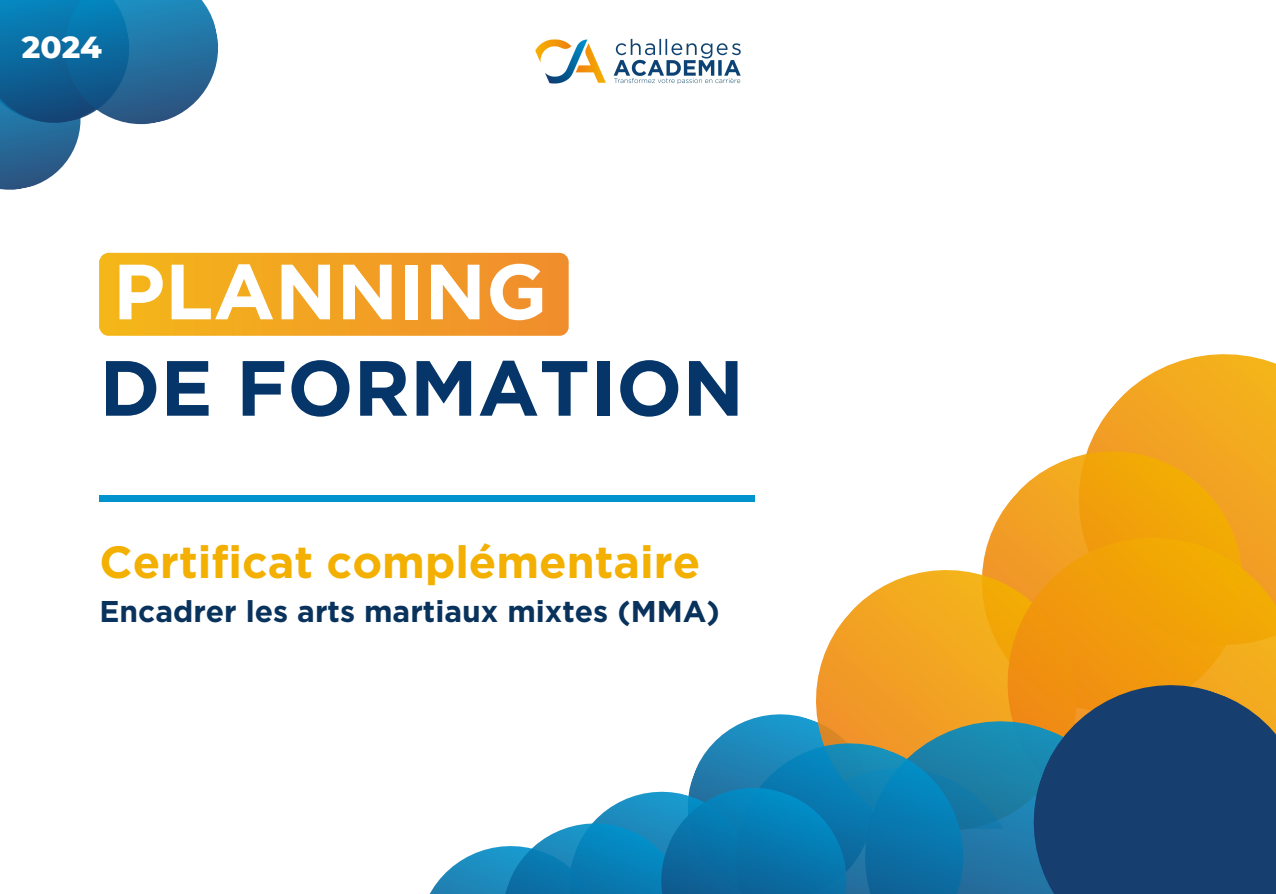
<style>
.page{position:relative;width:1276px;height:894px;background:#fff}
.page>*{position:absolute;margin:0;border:0;box-sizing:border-box;transform-origin:0 0}
.t1{font:700 78px "Gotham";color:#fff}
.t2{font:700 78px "Gotham";color:#063669}
.t3{font:700 45px "Gotham";color:#f3b000}
.t4{font:800 31.05px "Montserrat";color:#fff}
.t5{font:700 30px "Gotham";color:#09335d}
</style>
<div class="page">
<div style="left:99px;top:495px;width:655px;height:6px;background:#0093cd"></div>
<img style="left:535px;top:38px;width:206px;height:46px">
<div style="left:99px;top:253px;width:470px;height:83px;background:linear-gradient(to right,#f4b718,#f08d2d);border-radius:9px"></div>
<svg style="left:1093px;top:354px;width:183px;height:167px;fill:#f3ac20"></svg>
<svg style="left:984px;top:436px;width:273px;height:119px"></svg>
<svg style="left:816px;top:555px;width:175px;height:147px;fill:#f3a922"></svg>
<svg style="left:991px;top:521px;width:285px;height:181px;background:#f1a00f"></svg>
<svg style="left:1016px;top:667px;width:260px;height:226px;background:#3c4f60"></svg>
<svg style="left:430px;top:702px;width:604px;height:191px"></svg>
<svg style="left:0;top:0;width:218px;height:190px"></svg>
<p class="t4" style="left:22px;top:28px;width:82px">2024</p>
<h1 class="t1" style="left:113px;top:246px;width:436px">PLANNING</h1>
<h1 class="t1" style="left:99px;top:250px;width:436px">PLANNING</h1>
<h1 class="t2" style="left:99px;top:343px;width:646px">DE FORMATION</h1>
<h2 class="t3" style="left:99px;top:536px;width:602px">Certificat complémentaire</h2>
<p class="t5" style="left:99px;top:594px;width:622px">Encadrer les arts martiaux mixtes (MMA)</p>
</div>
